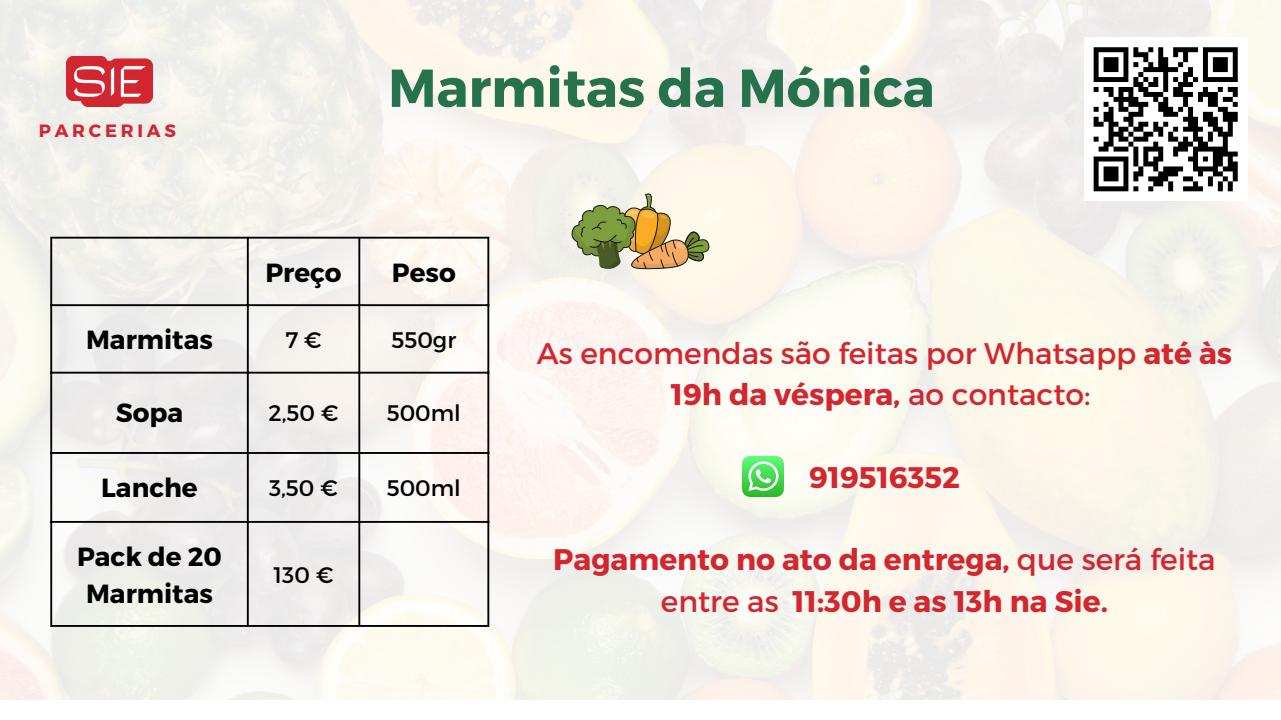
<style>
.page{position:relative;width:1281px;height:720px;background:#fff}
.page>*{position:absolute;margin:0;border:0;box-sizing:border-box;transform-origin:0 0}
.t1{font:700 53.25px "Montserrat";color:#26724d}
.t2{font:700 29.75px/41.2px "Montserrat";color:#d22630;text-align:center}
.t3{font:29.75px/41.2px "Montserrat";color:#d22630;text-align:center}
.t4{font:700 26.25px/36.5px "Montserrat";color:#000;text-align:center}
.t5{font:22.5px "Montserrat";color:#000}
.t6{font:700 17.88px "Montserrat";letter-spacing:.21em;color:#d22630}
.s1{font-weight:700}
.s2{font-weight:400}
</style>
<div class="page">
<img style="left:0;top:0;width:1281px;height:699px">
<svg style="left:571px;top:192px;width:139px;height:78px;background:#c2b988"></svg>
<hr style="left:50px;top:239px;width:2px;height:386px;background:#000">
<hr style="left:247px;top:239px;width:2px;height:386px;background:#000">
<hr style="left:358px;top:239px;width:2px;height:386px;background:#000">
<hr style="left:487px;top:239px;width:2px;height:386px;background:#000">
<hr style="left:50px;top:237px;width:439px;height:2px;background:#000">
<hr style="left:50px;top:304px;width:439px;height:2px;background:#000">
<hr style="left:50px;top:372px;width:439px;height:2px;background:#000">
<hr style="left:50px;top:452px;width:439px;height:2px;background:#000">
<hr style="left:50px;top:521px;width:439px;height:2px;background:#000">
<hr style="left:50px;top:625px;width:439px;height:2px;background:#000">
<div style="left:1083px;top:37px;width:164px;height:164px;background:#fff"></div>
<svg style="left:1093px;top:47px;width:145px;height:145px"></svg>
<img style="left:67px;top:56px;width:86px;height:50px">
<img style="left:743px;top:456px;width:40px;height:41px">
<h2 class="t6" style="left:39px;top:119px;width:138px">PARCERIAS</h2>
<h3 class="t1" style="left:388px;top:53px;width:548px">Marmitas da Mónica</h3>
<p class="t4" style="left:265px;top:253px;width:78px">Preço</p>
<p class="t4" style="left:392px;top:253px;width:65px">Peso</p>
<p class="t4" style="left:86px;top:320px;width:128px">Marmitas</p>
<h1 class="t5" style="left:285px;top:326px;width:38px">7 €</h1>
<p class="t5" style="left:391px;top:326px;width:66px">550gr</p>
<p class="t4" style="left:116px;top:393px;width:69px">Sopa</p>
<p class="t5" style="left:268px;top:399px;width:72px">2,50 €</p>
<p class="t5" style="left:387px;top:399px;width:76px">500ml</p>
<p class="t4" style="left:101px;top:468px;width:98px">Lanche</p>
<p class="t5" style="left:269px;top:473px;width:71px">3,50 €</p>
<p class="t5" style="left:387px;top:473px;width:76px">500ml</p>
<p class="t4" style="left:77px;top:537px;width:147px">Pack de 20<br>Marmitas</p>
<p class="t5" style="left:274px;top:560px;width:61px">130 €</p>
<p class="t3" style="left:537px;top:332px;width:697px">As encomendas são feitas por Whatsapp <span class="s1">até às<br>19h da véspera,</span> ao contacto:</p>
<p class="t2" style="left:809px;top:455px;width:152px">919516352</p>
<p class="t2" style="left:553px;top:538px;width:664px">Pagamento no ato da entrega, <span class="s2">que será feita entre as</span> 11:30h e as 13h na Sie.</p>
</div>
